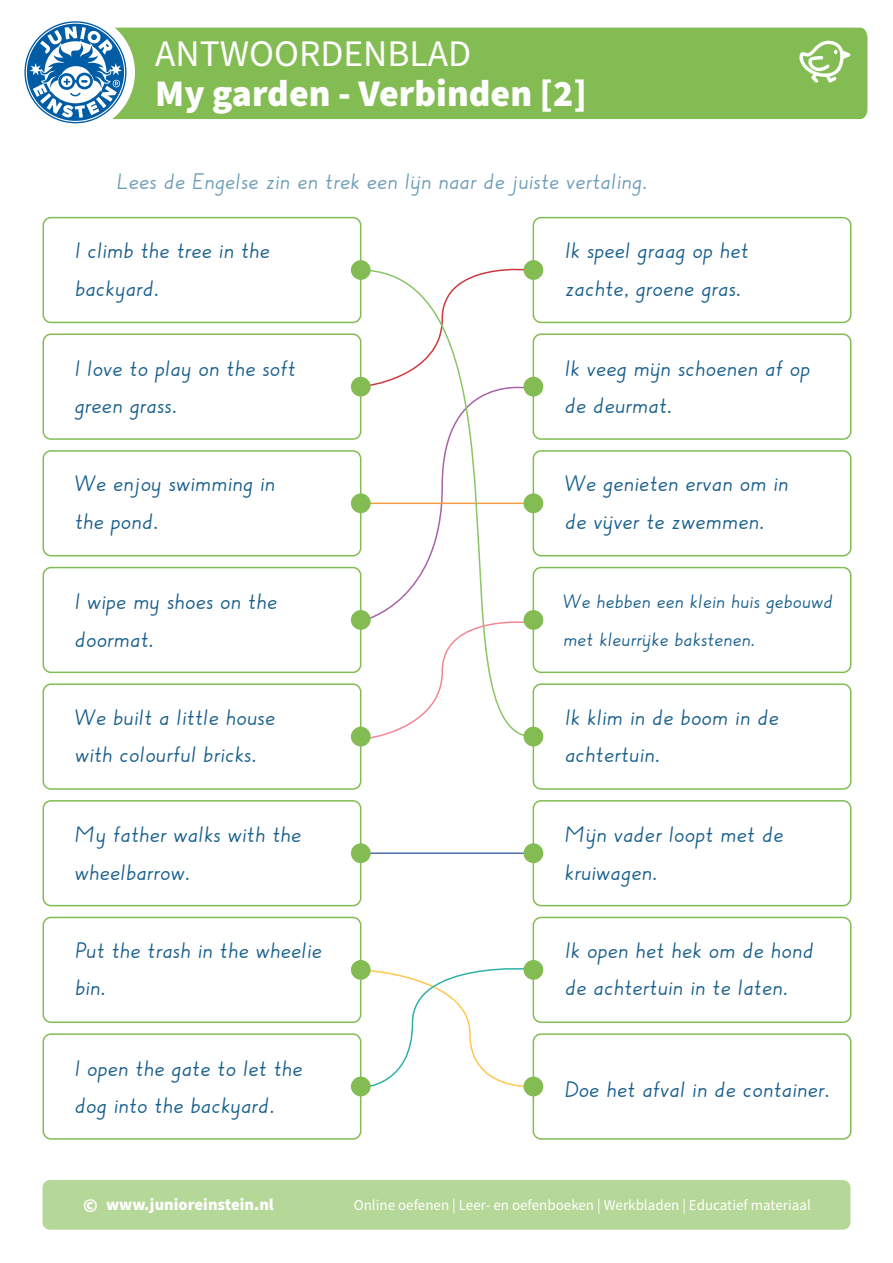
<style>
.page{position:relative;width:893px;height:1263px;background:#fff}
.page>*{position:absolute;margin:0;border:0;box-sizing:border-box;transform-origin:0 0}
.t1{font:900 37.5px "Source Sans Pro";color:#fff}
.t2{font:37.5px "Source Sans Pro";color:#fff}
.t3{font:22.5px/37.5px "JE blokletters basis Regular";color:#175e8c}
.t4{font:22.5px "JE blokletters basis Regular";color:#6c9cb8}
.t5{font:19.5px "JE blokletters basis Regular";color:#175e8c}
.t6{font:900 16.5px "Source Sans Pro";color:#fff}
.t7{font:15px "Source Sans Pro";color:#fff}
.s1{font-size:19.5px}
</style>
<div class="page">
<div style="left:43px;top:1180px;width:807px;height:50px;background:#b5d798;border-radius:7px"></div>
<div style="left:126px;top:28px;width:741px;height:91px;background:#83bc53"></div>
<div style="left:16px;top:13px;width:119px;height:119px;background:#fff;border-radius:50%"></div>
<svg style="left:24px;top:21px;width:102px;height:102px"></svg>
<svg style="left:799px;top:41px;width:51px;height:42px"></svg>
<hr style="left:362px;top:852px;width:176px;height:2px;background:#506fb0">
<svg style="left:361px;top:960px;width:173px;height:130px"></svg>
<svg style="left:358px;top:269px;width:185px;height:469px"></svg>
<div style="left:43px;top:217px;width:318px;height:106px;border:2px solid #83bc53;border-radius:8px"></div>
<div style="left:351px;top:260px;width:20px;height:20px;background:#83bc53;border-radius:50%"></div>
<div style="left:533px;top:217px;width:318px;height:106px;border:2px solid #83bc53;border-radius:8px"></div>
<div style="left:523px;top:260px;width:20px;height:20px;background:#83bc53;border-radius:50%"></div>
<div style="left:43px;top:450px;width:318px;height:106px;border:2px solid #83bc53;border-radius:8px"></div>
<div style="left:351px;top:493px;width:20px;height:20px;background:#83bc53;border-radius:50%"></div>
<div style="left:533px;top:450px;width:318px;height:106px;border:2px solid #83bc53;border-radius:8px"></div>
<div style="left:523px;top:493px;width:20px;height:20px;background:#83bc53;border-radius:50%"></div>
<div style="left:43px;top:683px;width:318px;height:107px;border:2px solid #83bc53;border-radius:8px"></div>
<div style="left:351px;top:727px;width:20px;height:19px;background:#83bc53;border-radius:50%"></div>
<div style="left:533px;top:683px;width:318px;height:107px;border:2px solid #83bc53;border-radius:8px"></div>
<div style="left:523px;top:727px;width:20px;height:19px;background:#83bc53;border-radius:50%"></div>
<div style="left:43px;top:917px;width:318px;height:106px;border:2px solid #83bc53;border-radius:8px"></div>
<div style="left:351px;top:960px;width:20px;height:20px;background:#83bc53;border-radius:50%"></div>
<div style="left:533px;top:917px;width:318px;height:106px;border:2px solid #83bc53;border-radius:8px"></div>
<div style="left:523px;top:960px;width:20px;height:20px;background:#83bc53;border-radius:50%"></div>
<div style="left:43px;top:333px;width:318px;height:107px;border:2px solid #83bc53;border-radius:8px"></div>
<div style="left:351px;top:377px;width:20px;height:20px;background:#83bc53;border-radius:50%"></div>
<div style="left:533px;top:333px;width:318px;height:107px;border:2px solid #83bc53;border-radius:8px"></div>
<div style="left:523px;top:377px;width:20px;height:20px;background:#83bc53;border-radius:50%"></div>
<div style="left:43px;top:567px;width:318px;height:106px;border:2px solid #83bc53;border-radius:8px"></div>
<div style="left:351px;top:610px;width:20px;height:20px;background:#83bc53;border-radius:50%"></div>
<div style="left:533px;top:567px;width:318px;height:106px;border:2px solid #83bc53;border-radius:8px"></div>
<div style="left:523px;top:610px;width:20px;height:20px;background:#83bc53;border-radius:50%"></div>
<div style="left:43px;top:800px;width:318px;height:106px;border:2px solid #83bc53;border-radius:8px"></div>
<div style="left:351px;top:843px;width:20px;height:20px;background:#83bc53;border-radius:50%"></div>
<div style="left:533px;top:800px;width:318px;height:106px;border:2px solid #83bc53;border-radius:8px"></div>
<div style="left:523px;top:843px;width:20px;height:20px;background:#83bc53;border-radius:50%"></div>
<div style="left:43px;top:1033px;width:318px;height:107px;border:2px solid #83bc53;border-radius:8px"></div>
<div style="left:351px;top:1076px;width:20px;height:20px;background:#83bc53;border-radius:50%"></div>
<div style="left:533px;top:1033px;width:318px;height:107px;border:2px solid #83bc53;border-radius:8px"></div>
<div style="left:523px;top:1076px;width:20px;height:20px;background:#83bc53;border-radius:50%"></div>
<h1 class="t2" style="left:155px;top:29px;width:318px">ANTWOORDENBLAD</h1>
<p class="t1" style="left:155px;top:67px;width:433px">My garden - Verbinden [2]</p>
<p class="t4" style="left:117px;top:173px;width:531px">Lees de Engelse zin en trek een lijn naar de juiste vertaling.</p>
<p class="t3" style="left:75px;top:235px;width:197px">I climb the tree in the backyard.</p>
<p class="t3" style="left:565px;top:235px;width:185px">Ik speel graag op het zachte, groene gras.</p>
<p class="t3" style="left:75px;top:352px;width:223px">I love to play on the soft green grass.</p>
<p class="t3" style="left:565px;top:352px;width:247px">Ik veeg mijn schoenen af op de deurmat.</p>
<p class="t3" style="left:75px;top:468px;width:202px">We enjoy swimming in the pond.</p>
<p class="t3" style="left:565px;top:468px;width:225px">We genieten ervan om in de vijver te zwemmen.</p>
<p class="t3" style="left:75px;top:586px;width:204px">I wipe my shoes on the doormat.</p>
<p class="t5" style="left:563px;top:594px;width:271px">We hebben een klein huis gebouwd</p>
<p class="t5" style="left:563px;top:631px;width:193px">met kleurrijke bakstenen.</p>
<p class="t3" style="left:75px;top:701px;width:202px">We built a little house with colourful bricks.</p>
<p class="t3" style="left:565px;top:701px;width:216px">Ik klim in de boom in de achtertuin.</p>
<p class="t3" style="left:75px;top:819px;width:228px">My father walks with the wheelbarrow.</p>
<p class="t3" style="left:565px;top:819px;width:220px">Mijn vader loopt met de kruiwagen.</p>
<p class="t3" style="left:75px;top:934px;width:249px">Put the trash in the wheelie bin.</p>
<p class="t3" style="left:565px;top:934px;width:251px">Ik open het hek om de hond de achtertuin in te laten.</p>
<p class="t3" style="left:75px;top:1052px;width:230px">I open the gate to let the dog into the backyard.</p>
<p class="t3" style="left:565px;top:1073px;width:266px">Doe het afval in de container.</p>
<p class="t6" style="left:83px;top:1193px;width:192px"><span class="s1">©</span> www.junioreinstein.nl</p>
<p class="t7" style="left:354px;top:1195px;width:458px">Online oefenen | Leer- en oefenboeken | Werkbladen | Educatief materiaal</p>
</div>
